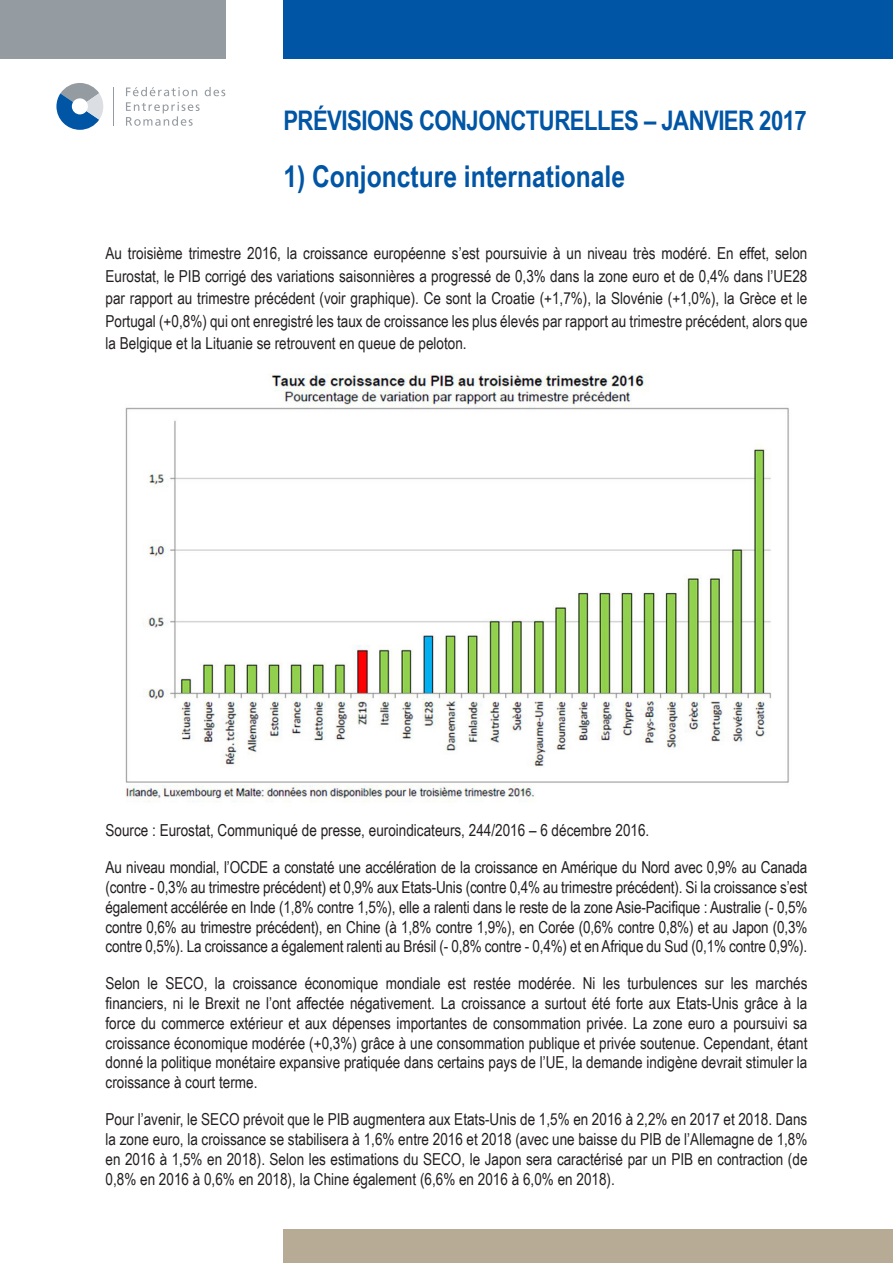
<style>
.page{position:relative;width:893px;height:1263px;background:#fff}
.page>*{position:absolute;margin:0;border:0;box-sizing:border-box;transform-origin:0 0}
.t1{font:700 30px "Arial Narrow";color:#0155a5}
.t2{font:700 27px "Arial Narrow";letter-spacing:-.02em;color:#0155a5}
.t3{font:16.5px/19.8px "Arial Narrow";color:#231f20;text-align:justify}
</style>
<div class="page">
<div style="left:283px;top:1229px;width:609px;height:33px;background:#b8ab95"></div>
<div style="left:283px;top:0;width:610px;height:59px;background:#0155a5"></div>
<div style="left:0;top:0;width:225px;height:59px;background:#959ca1"></div>
<svg style="left:56px;top:83px;width:47px;height:47px"></svg>
<svg style="left:126px;top:87px;width:99px;height:9px"></svg>
<svg style="left:126px;top:102px;width:74px;height:24px"></svg>
<hr style="left:114px;top:88px;width:1px;height:38px;background:#959ca1">
<img style="left:125px;top:373px;width:664px;height:429px">
<p class="t2" style="left:283px;top:100px;width:525px">PRÉVISIONS CONJONCTURELLES – JANVIER 2017</p>
<p class="t1" style="left:283px;top:154px;width:343px">1) Conjoncture internationale</p>
<p class="t3" style="left:106px;top:242px;width:703px;line-height:22.5px">Au troisième trimestre 2016, la croissance européenne s’est poursuivie à un niveau très modéré. En effet, selon Eurostat, le PIB corrigé des variations saisonnières a progressé de 0,3% dans la zone euro et de 0,4% dans l’UE28 par rapport au trimestre précédent (voir graphique). Ce sont la Croatie (+1,7%), la Slovénie (+1,0%), la Grèce et le Portugal (+0,8%) qui ont enregistré les taux de croissance les plus élevés par rapport au trimestre précédent, alors que la Belgique et la Lituanie se retrouvent en queue de peloton.</p>
<p class="t3" style="left:106px;top:820px;width:545px">Source : Eurostat, Communiqué de presse, euroindicateurs, 244/2016 – 6 décembre 2016.</p>
<p class="t3" style="left:106px;top:857px;width:703px">Au niveau mondial, l’OCDE a constaté une accélération de la croissance en Amérique du Nord avec 0,9% au Canada (contre - 0,3% au trimestre précédent) et 0,9% aux Etats-Unis (contre 0,4% au trimestre précédent). Si la croissance s’est également accélérée en Inde (1,8% contre 1,5%), elle a ralenti dans le reste de la zone Asie-Pacifique : Australie (- 0,5% contre 0,6% au trimestre précédent), en Chine (à 1,8% contre 1,9%), en Corée (0,6% contre 0,8%) et au Japon (0,3% contre 0,5%). La croissance a également ralenti au Brésil (- 0,8% contre - 0,4%) et en Afrique du Sud (0,1% contre 0,9%).</p>
<p class="t3" style="left:106px;top:973px;width:703px">Selon le SECO, la croissance économique mondiale est restée modérée. Ni les turbulences sur les marchés financiers, ni le Brexit ne l’ont affectée négativement. La croissance a surtout été forte aux Etats-Unis grâce à la force du commerce extérieur et aux dépenses importantes de consommation privée. La zone euro a poursuivi sa croissance économique modérée (+0,3%) grâce à une consommation publique et privée soutenue. Cependant, étant donné la politique monétaire expansive pratiquée dans certains pays de l’UE, la demande indigène devrait stimuler la croissance à court terme.</p>
<p class="t3" style="left:106px;top:1109px;width:703px">Pour l’avenir, le SECO prévoit que le PIB augmentera aux Etats-Unis de 1,5% en 2016 à 2,2% en 2017 et 2018. Dans la zone euro, la croissance se stabilisera à 1,6% entre 2016 et 2018 (avec une baisse du PIB de l’Allemagne de 1,8% en 2016 à 1,5% en 2018). Selon les estimations du SECO, le Japon sera caractérisé par un PIB en contraction (de 0,8% en 2016 à 0,6% en 2018), la Chine également (6,6% en 2016 à 6,0% en 2018).</p>
</div>
